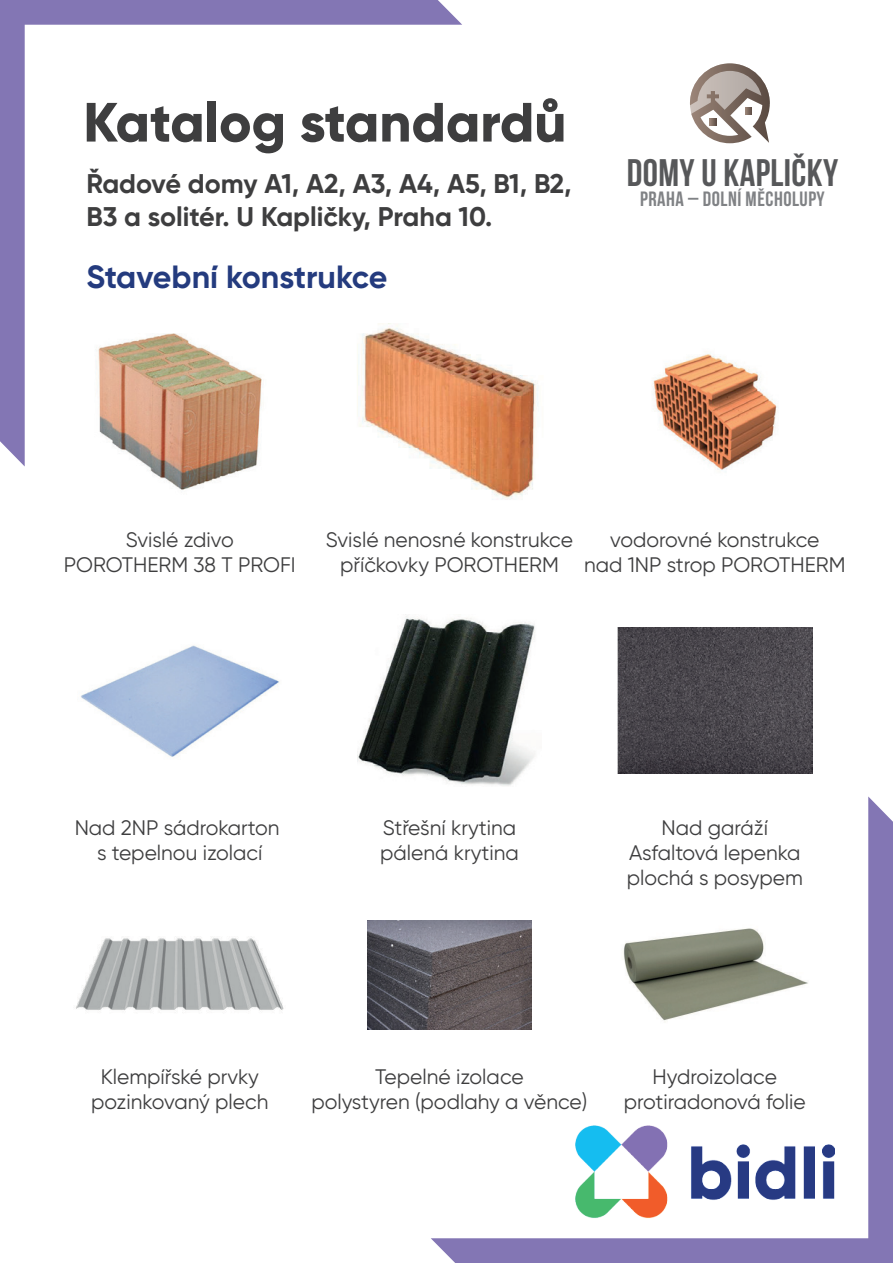
<style>
.page{position:relative;width:893px;height:1263px;background:#fff}
.page>*{position:absolute;margin:0;border:0;box-sizing:border-box;transform-origin:0 0}
.t1{font:800 55.2px "Gilroy";color:#3e3e3f}
.t2{font:38.4px "Bebas Neue";letter-spacing:.01em;color:#57585a}
.t3{font:700 32.1px "Gilroy";color:#243b7e}
.t4{font:700 27px/32.4px "Gilroy";color:#3e3e3f}
.t5{font:21px/25.2px "Gilroy";color:#3e3e3f;text-align:center}
.t6{font:20.7px "Bebas Neue";letter-spacing:.025em;color:#808285}
</style>
<div class="page">
<svg style="left:690px;top:63px;width:80px;height:80px"></svg>
<img style="left:147px;top:466px;width:107px;height:24px">
<img style="left:430px;top:354px;width:108px;height:146px">
<img style="left:653px;top:354px;width:124px;height:116px">
<img style="left:81px;top:645px;width:198px;height:112px">
<img style="left:357px;top:614px;width:178px;height:172px">
<img style="left:617px;top:627px;width:195px;height:147px">
<img style="left:76px;top:937px;width:208px;height:74px">
<img style="left:368px;top:921px;width:63px;height:109px">
<svg style="left:0;top:0;width:462px;height:466px"></svg>
<svg style="left:431px;top:796px;width:462px;height:467px"></svg>
<h1 class="t1" style="left:83px;top:87px;width:485px">Katalog standardů</h1>
<p class="t4" style="left:86px;top:167px;width:487px">Řadové domy A1, A2, A3, A4, A5, B1, B2,<br>B3 a solitér. U Kapličky, Praha 10.</p>
<h3 class="t3" style="left:86px;top:257px;width:302px">Stavební konstrukce</h3>
<h2 class="t2" style="left:627px;top:152px;width:213px">DOMY U KAPLIČKY</h2>
<p class="t6" style="left:640px;top:188px;width:186px">PRAHA – DOLNÍ MĚCHOLUPY</p>
<p class="t5" style="left:64px;top:527px;width:233px">Svislé zdivo<br>POROTHERM 38 T PROFI</p>
<p class="t5" style="left:326px;top:527px;width:249px">Svislé nenosné konstrukce příčkovky POROTHERM</p>
<p class="t5" style="left:584px;top:527px;width:263px">vodorovné konstrukce<br>nad 1NP strop POROTHERM</p>
<p class="t5" style="left:75px;top:815px;width:206px">Nad 2NP sádrokarton s tepelnou izolací</p>
<p class="t5" style="left:380px;top:815px;width:140px;text-align:left">Střešní krytina pálená krytina</p>
<p class="t5" style="left:627px;top:815px;width:178px">Nad garáží<br>Asfaltová lepenka plochá s posypem</p>
<p class="t5" style="left:91px;top:1064px;width:179px">Klempířské prvky pozinkovaný plech</p>
<p class="t5" style="left:311px;top:1064px;width:277px">Tepelné izolace<br>polystyren (podlahy a věnce)</p>
<p class="t5" style="left:624px;top:1064px;width:184px">Hydroizolace protiradonová folie</p>
</div>
